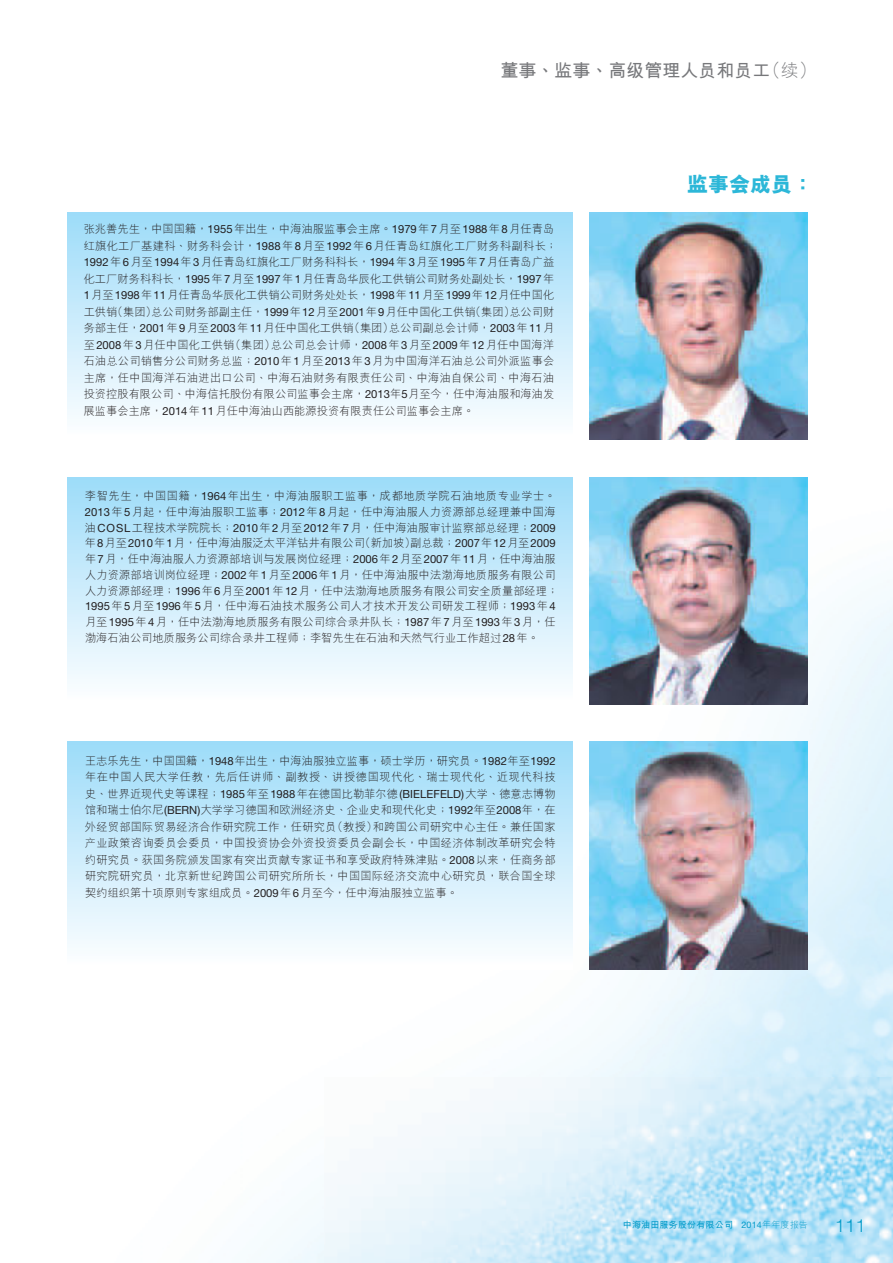
<style>
.page{position:relative;width:893px;height:1263px;background:#fff}
.page>*{position:absolute;margin:0;border:0;box-sizing:border-box;transform-origin:0 0}
.t1{font:21px "M Hei HKS Xbold E Ten B5 H";color:#2cb7d8}
.t2{font:18px "M Hei HKS Bold E Ten B5 H";color:#77787b}
.t3{font:300 18px "Helvetica Neue LT Std";color:#009ac8}
.t4{font:11.25px/16.5px "M Hei HKS Light E Ten B5 H";color:#231f20}
.t5{font:9px "M Hei HKS Bold E Ten B5 H";letter-spacing:.02em;color:#009ac8}
.s1{font-family:"M Hei HKS Light E Ten B5 H"}
.s2{font-family:"Helvetica Neue LT Std"}
</style>
<div class="page">
<img style="left:67px;top:477px;width:826px;height:786px">
<img style="left:590px;top:477px;width:218px;height:227px">
<img style="left:590px;top:742px;width:218px;height:227px">
<img style="left:590px;top:213px;width:218px;height:227px">
<div style="left:68px;top:477px;width:504px;height:228px;background:linear-gradient(to bottom,#9ddcf9,#fefeff)"></div>
<div style="left:68px;top:742px;width:504px;height:227px;background:linear-gradient(to bottom,#9ddcf9,#fefeff)"></div>
<div style="left:68px;top:213px;width:505px;height:227px;background:linear-gradient(to bottom,#9ddcf9,#fefeff)"></div>
<h2 class="t2" style="left:500px;top:64px;width:318px">董事、監事、高級管理人員和員工<span class="s1">（續）</span></h2>
<p class="t4" style="left:84px;top:222px;width:475px">張兆善先生，中國國籍，<span class="s2">1955</span>年出生，中海油服監事會主席。<span class="s2">1979</span>年<span class="s2">7</span>月至<span class="s2">1988</span>年<span class="s2">8</span>月任青島紅旗化工廠基建科、財務科會計，<span class="s2">1988</span>年<span class="s2">8</span>月至<span class="s2">1992</span>年<span class="s2">6</span>月任青島紅旗化工廠財務科副科長；<span class="s2">1992</span>年<span class="s2">6</span>月至<span class="s2">1994</span>年<span class="s2">3</span>月任青島紅旗化工廠財務科科長，<span class="s2">1994</span>年<span class="s2">3</span>月至<span class="s2">1995</span>年<span class="s2">7</span>月任青島廣益化工廠財務科科長，<span class="s2">1995</span>年<span class="s2">7</span>月至<span class="s2">1997</span>年<span class="s2">1</span>月任青島華辰化工供銷公司財務處副處長，<span class="s2">1997</span>年<span class="s2">1</span>月至<span class="s2">1998</span>年<span class="s2">11</span>月任青島華辰化工供銷公司財務處處長，<span class="s2">1998</span>年<span class="s2">11</span>月至<span class="s2">1999</span>年<span class="s2">12</span>月任中國化工供銷（集團）總公司財務部副主任，<span class="s2">1999</span>年<span class="s2">12</span>月至<span class="s2">2001</span>年<span class="s2">9</span>月任中國化工供銷（集團）總公司財務部主任，<span class="s2">2001</span>年<span class="s2">9</span>月至<span class="s2">2003</span>年<span class="s2">11</span>月任中國化工供銷（集團）總公司副總會計師，<span class="s2">2003</span>年<span class="s2">11</span>月至<span class="s2">2008</span>年<span class="s2">3</span>月任中國化工供銷（集團）總公司總會計師，<span class="s2">2008</span>年<span class="s2">3</span>月至<span class="s2">2009</span>年<span class="s2">12</span>月任中國海洋石油總公司銷售分公司財務總監；<span class="s2">2010</span>年<span class="s2">1</span>月至<span class="s2">2013</span>年<span class="s2">3</span>月為中國海洋石油總公司外派監事會主席，任中國海洋石油進出口公司、中海石油財務有限責任公司、中海油自保公司、中海石油投資控股有限公司、中海信托股份有限公司監事會主席，<span class="s2">2013</span>年<span class="s2">5</span>月至今，任中海油服和海油發展監事會主席，<span class="s2">2014</span>年<span class="s2">11</span>月任中海油山西能源投資有限責任公司監事會主席。</p>
<p class="t4" style="left:85px;top:490px;width:475px;line-height:15.8px">李智先生，中國國籍，<span class="s2">1964</span>年出生，中海油服職工監事，成都地質學院石油地質專業學士。<span class="s2">2013</span>年<span class="s2">5</span>月起，任中海油服職工監事；<span class="s2">2012</span>年<span class="s2">8</span>月起，任中海油服人力資源部總經理兼中國海油<span class="s2">COSL</span>工程技術學院院長；<span class="s2">2010</span>年<span class="s2">2</span>月至<span class="s2">2012</span>年<span class="s2">7</span>月，任中海油服審計監察部總經理；<span class="s2">2009</span>年<span class="s2">8</span>月至<span class="s2">2010</span>年<span class="s2">1</span>月，任中海油服泛太平洋鑽井有限公司（新加坡）副總裁；<span class="s2">2007</span>年<span class="s2">12</span>月至<span class="s2">2009</span>年<span class="s2">7</span>月，任中海油服人力資源部培訓與發展崗位經理；<span class="s2">2006</span>年<span class="s2">2</span>月至<span class="s2">2007</span>年<span class="s2">11</span>月，任中海油服人力資源部培訓崗位經理；<span class="s2">2002</span>年<span class="s2">1</span>月至<span class="s2">2006</span>年<span class="s2">1</span>月，任中海油服中法渤海地質服務有限公司人力資源部經理；<span class="s2">1996</span>年<span class="s2">6</span>月至<span class="s2">2001</span>年<span class="s2">12</span>月，任中法渤海地質服務有限公司安全質量部經理；<span class="s2">1995</span>年<span class="s2">5</span>月至<span class="s2">1996</span>年<span class="s2">5</span>月，任中海石油技術服務公司人才技術開發公司研發工程師；<span class="s2">1993</span>年<span class="s2">4</span>月至<span class="s2">1995</span>年<span class="s2">4</span>月，任中法渤海地質服務有限公司綜合錄井隊長；<span class="s2">1987</span>年<span class="s2">7</span>月至<span class="s2">1993</span>年<span class="s2">3</span>月，任渤海石油公司地質服務公司綜合錄井工程師；李智先生在石油和天然氣行業工作超過<span class="s2">28</span>年。</p>
<p class="t4" style="left:85px;top:754px;width:472px;text-align:justify">王志樂先生，中國國籍，<span class="s2">1948</span>年出生，中海油服獨立監事，碩士學歷，研究員。<span class="s2">1982</span>年至<span class="s2">1992</span>年在中國人民大學任教，先後任講師、副教授、講授德國現代化、瑞士現代化、近現代科技史、世界近現代史等課程；<span class="s2">1985</span>年至<span class="s2">1988</span>年在德國比勒菲爾德<span class="s2">(BIELEFELD)</span>大學、德意志博物館和瑞士伯爾尼<span class="s2">(BERN)</span>大學學習德國和歐洲經濟史、企業史和現代化史；<span class="s2">1992</span>年至<span class="s2">2008</span>年，在外經貿部國際貿易經濟合作研究院工作，任研究員（教授）和跨國公司研究中心主任。兼任國家產業政策咨詢委員會委員，中國投資協會外資投資委員會副會長，中國經濟體制改革研究會特約研究員。獲國務院頒發國家有突出貢獻專家證書和享受政府特殊津貼。<span class="s2">2008</span>以來，任商務部研究院研究員，北京新世紀跨國公司研究所所長，中國國際經濟交流中心研究員，聯合國全球契約組織第十項原則專家組成員。<span class="s2">2009</span>年<span class="s2">6</span>月至今，任中海油服獨立監事。</p>
<h1 class="t1" style="left:687px;top:177px;width:127px">監事會成員：</h1>
<p class="t5" style="left:623px;top:1221px;width:187px">中海油田服務股份有限公司 <span class="s2">2014</span><span class="s1">年年度報告</span></p>
<h2 class="t3" style="left:835px;top:1219px;width:32px">111</h2>
</div>
